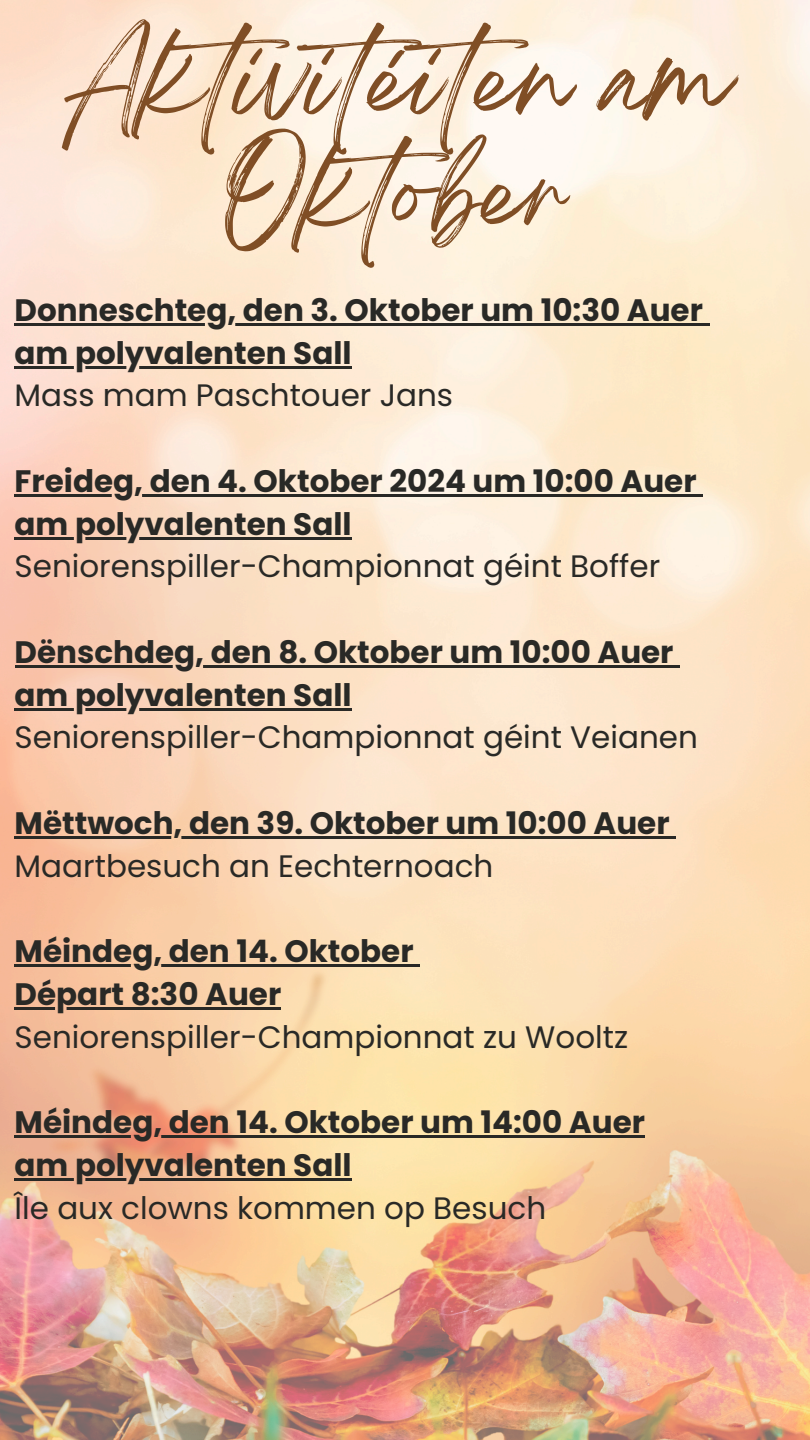
<style>
.page{position:relative;width:810px;height:1440px;background:#fff}
.page>*{position:absolute;margin:0;border:0;box-sizing:border-box;transform-origin:0 0}
.t1{font:89px/113.2px "Breathing";color:#804e25;text-align:center}
.t2{font:700 31px "Poppins";color:#292926}
.t3{font:31px "Poppins";color:#292926}
</style>
<div class="page">
<img style="left:0;top:0;width:810px;height:1440px">
<hr style="left:15px;top:323px;width:688px;height:3px;background:#292926">
<svg style="left:703px;top:323px;width:7px;height:3px"></svg>
<hr style="left:15px;top:366px;width:337px;height:3px;background:#292926">
<hr style="left:15px;top:494px;width:682px;height:3px;background:#292926">
<svg style="left:697px;top:494px;width:6px;height:3px"></svg>
<hr style="left:15px;top:537px;width:337px;height:3px;background:#292926">
<hr style="left:15px;top:665px;width:659px;height:3px;background:#292926">
<svg style="left:674px;top:665px;width:6px;height:3px"></svg>
<hr style="left:15px;top:708px;width:337px;height:3px;background:#292926">
<hr style="left:15px;top:836px;width:655px;height:3px;background:#292926">
<svg style="left:670px;top:836px;width:6px;height:3px"></svg>
<hr style="left:15px;top:964px;width:399px;height:3px;background:#292926">
<svg style="left:414px;top:964px;width:6px;height:3px"></svg>
<hr style="left:15px;top:1007px;width:266px;height:3px;background:#292926">
<hr style="left:15px;top:1135px;width:630px;height:3px;background:#292926">
<hr style="left:15px;top:1178px;width:337px;height:3px;background:#292926">
<h1 class="t1" style="left:64px;top:48px;width:668px">Aktivitéiten am<br>Oktober</h1>
<p class="t2" style="left:15px;top:288px;width:690px">Donneschteg, den 3. Oktober um 10:30 Auer</p>
<p class="t2" style="left:15px;top:331px;width:339px">am polyvalenten Sall</p>
<p class="t3" style="left:15px;top:374px;width:440px">Mass mam Paschtouer Jans</p>
<p class="t2" style="left:15px;top:459px;width:684px">Freideg, den 4. Oktober 2024 um 10:00 Auer</p>
<p class="t2" style="left:15px;top:502px;width:339px">am polyvalenten Sall</p>
<p class="t3" style="left:15px;top:545px;width:647px">Seniorenspiller-Championnat géint Boffer</p>
<p class="t2" style="left:15px;top:630px;width:660px">Dënschdeg, den 8. Oktober um 10:00 Auer</p>
<p class="t2" style="left:15px;top:673px;width:339px">am polyvalenten Sall</p>
<p class="t3" style="left:15px;top:716px;width:685px">Seniorenspiller-Championnat géint Veianen</p>
<p class="t2" style="left:15px;top:801px;width:657px">Mëttwoch, den 39. Oktober um 10:00 Auer</p>
<p class="t3" style="left:15px;top:844px;width:480px">Maartbesuch an Eechternoach</p>
<p class="t2" style="left:15px;top:930px;width:401px">Méindeg, den 14. Oktober</p>
<p class="t2" style="left:15px;top:972px;width:268px">Départ 8:30 Auer</p>
<p class="t3" style="left:15px;top:1015px;width:615px">Seniorenspiller-Championnat zu Wooltz</p>
<p class="t2" style="left:15px;top:1101px;width:632px">Méindeg, den 14. Oktober um 14:00 Auer</p>
<p class="t2" style="left:15px;top:1143px;width:339px">am polyvalenten Sall</p>
<p class="t3" style="left:15px;top:1186px;width:533px">Île aux clowns kommen op Besuch</p>
</div>
